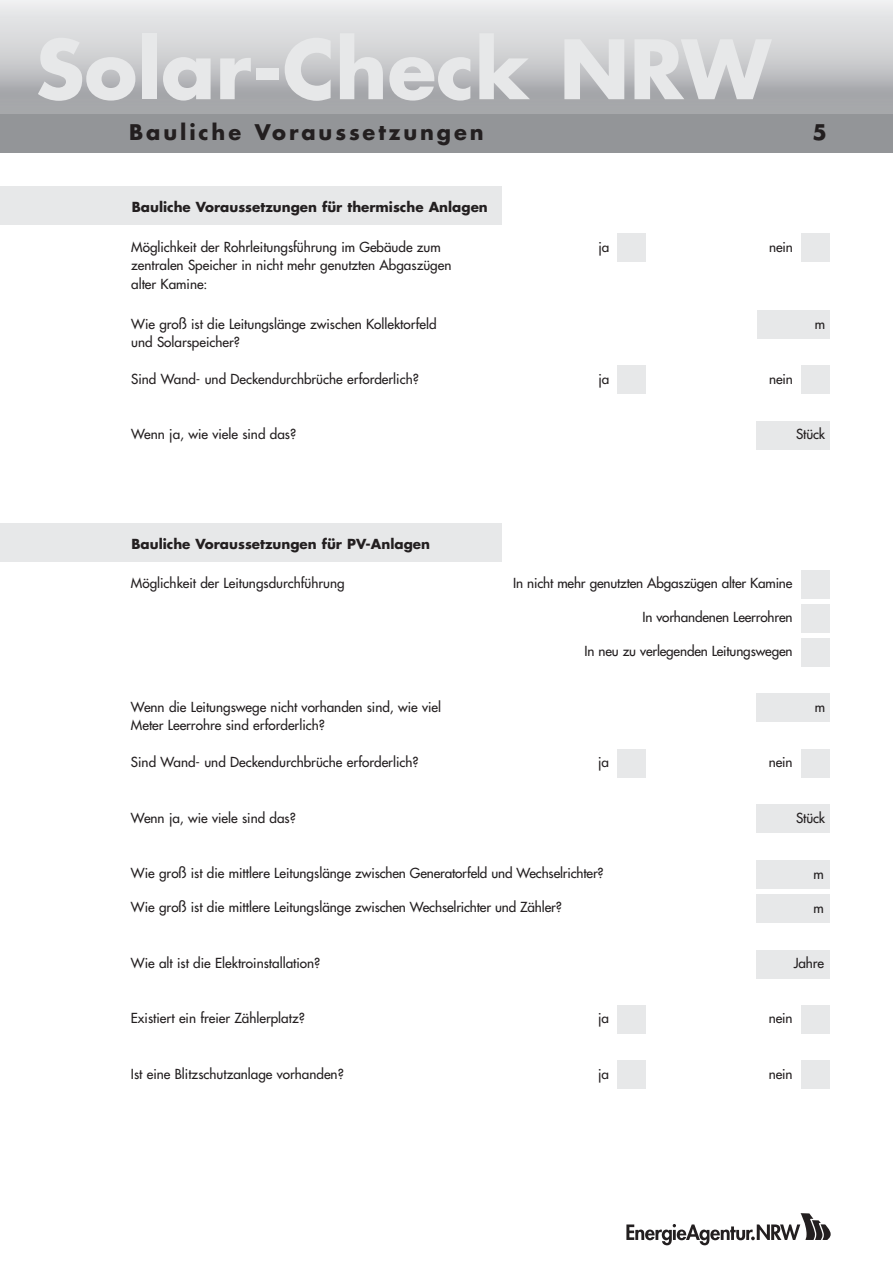
<style>
.page{position:relative;width:893px;height:1263px;background:#fff}
.page>*{position:absolute;margin:0;border:0;box-sizing:border-box;transform-origin:0 0}
.t1{font:700 79.5px "Futura";color:#e7e8e9}
.t2{font:700 21px "Futura";letter-spacing:.135em;color:#231f20}
.t3{font:13.5px/18.5px "Futura";color:#231f20}
.t4{font:700 13.5px "Futura";color:#231f20}
</style>
<div class="page">
<hr style="left:0;top:112px;width:892px;height:3px;background:#949699">
<hr style="left:0;top:109px;width:892px;height:3px;background:#97989c">
<hr style="left:0;top:106px;width:892px;height:3px;background:#999b9e">
<hr style="left:0;top:103px;width:892px;height:3px;background:#9b9da0">
<hr style="left:0;top:100px;width:892px;height:3px;background:#9e9fa3">
<hr style="left:0;top:97px;width:892px;height:3px;background:#a0a2a5">
<hr style="left:0;top:94px;width:892px;height:3px;background:#a3a4a8">
<hr style="left:0;top:91px;width:892px;height:3px;background:#a5a6aa">
<hr style="left:0;top:88px;width:892px;height:3px;background:#a8a9ad">
<hr style="left:0;top:85px;width:892px;height:3px;background:#aaabaf">
<hr style="left:0;top:82px;width:892px;height:3px;background:#adaeb2">
<hr style="left:0;top:79px;width:892px;height:3px;background:#afb0b4">
<hr style="left:0;top:76px;width:892px;height:3px;background:#b1b2b6">
<hr style="left:0;top:73px;width:892px;height:3px;background:#b4b5b8">
<hr style="left:0;top:70px;width:892px;height:3px;background:#b6b7bb">
<hr style="left:0;top:67px;width:892px;height:3px;background:#b9babd">
<hr style="left:0;top:64px;width:892px;height:3px;background:#bbbcbf">
<hr style="left:0;top:61px;width:892px;height:3px;background:#bebfc1">
<hr style="left:0;top:58px;width:892px;height:3px;background:#c0c1c4">
<hr style="left:0;top:56px;width:892px;height:2px;background:#c2c3c5">
<hr style="left:0;top:54px;width:892px;height:2px;background:#c3c4c7">
<hr style="left:0;top:52px;width:892px;height:2px;background:#c5c6c8">
<hr style="left:0;top:50px;width:892px;height:2px;background:#c7c8ca">
<hr style="left:0;top:48px;width:892px;height:2px;background:#c8c9cb">
<hr style="left:0;top:46px;width:892px;height:2px;background:#cacbcd">
<hr style="left:0;top:44px;width:892px;height:2px;background:#cbccce">
<hr style="left:0;top:42px;width:892px;height:2px;background:#cdced0">
<hr style="left:0;top:40px;width:892px;height:2px;background:#cfd0d2">
<hr style="left:0;top:37px;width:892px;height:3px;background:#d0d1d3">
<hr style="left:0;top:34px;width:892px;height:3px;background:#d3d4d6">
<hr style="left:0;top:31px;width:892px;height:3px;background:#d5d6d8">
<hr style="left:0;top:28px;width:892px;height:3px;background:#d8d9db">
<hr style="left:0;top:25px;width:892px;height:3px;background:#dadbdd">
<hr style="left:0;top:22px;width:892px;height:3px;background:#dcdddf">
<hr style="left:0;top:19px;width:892px;height:3px;background:#dfe0e2">
<hr style="left:0;top:16px;width:892px;height:3px;background:#e1e2e4">
<hr style="left:0;top:13px;width:892px;height:3px;background:#e4e5e7">
<hr style="left:0;top:10px;width:892px;height:3px;background:#e7e8e9">
<hr style="left:0;top:7px;width:892px;height:3px;background:#eaebec">
<hr style="left:0;top:4px;width:892px;height:3px;background:#ededee">
<hr style="left:0;top:1px;width:892px;height:3px;background:#f0f0f1">
<hr style="left:0;top:0;width:892px;height:1px;background:#f2f3f4">
<div style="left:0;top:187px;width:502px;height:38px;background:#e7e8e9"></div>
<div style="left:0;top:115px;width:892px;height:38px;background:#939598"></div>
<div style="left:617px;top:234px;width:29px;height:28px;background:#e7e8e9"></div>
<div style="left:801px;top:234px;width:28px;height:28px;background:#e7e8e9"></div>
<svg style="left:626px;top:1213px;width:204px;height:32px"></svg>
<div style="left:617px;top:365px;width:29px;height:29px;background:#e7e8e9"></div>
<div style="left:801px;top:365px;width:28px;height:29px;background:#e7e8e9"></div>
<div style="left:756px;top:421px;width:73px;height:28px;background:#e7e8e9"></div>
<div style="left:757px;top:310px;width:72px;height:29px;background:#e7e8e9"></div>
<div style="left:0;top:523px;width:501px;height:39px;background:#e7e8e9"></div>
<div style="left:800px;top:570px;width:29px;height:29px;background:#e7e8e9"></div>
<div style="left:756px;top:693px;width:73px;height:29px;background:#e7e8e9"></div>
<div style="left:800px;top:604px;width:29px;height:29px;background:#e7e8e9"></div>
<div style="left:800px;top:638px;width:29px;height:29px;background:#e7e8e9"></div>
<div style="left:617px;top:749px;width:29px;height:29px;background:#e7e8e9"></div>
<div style="left:800px;top:749px;width:29px;height:29px;background:#e7e8e9"></div>
<div style="left:756px;top:805px;width:73px;height:28px;background:#e7e8e9"></div>
<div style="left:756px;top:860px;width:73px;height:29px;background:#e7e8e9"></div>
<div style="left:756px;top:950px;width:73px;height:28px;background:#e7e8e9"></div>
<div style="left:756px;top:894px;width:73px;height:29px;background:#e7e8e9"></div>
<div style="left:617px;top:1005px;width:29px;height:29px;background:#e7e8e9"></div>
<div style="left:800px;top:1005px;width:29px;height:29px;background:#e7e8e9"></div>
<div style="left:617px;top:1060px;width:29px;height:29px;background:#e7e8e9"></div>
<div style="left:800px;top:1060px;width:29px;height:29px;background:#e7e8e9"></div>
<h1 class="t1" style="left:36px;top:33px;width:736px">Solar-Check NRW</h1>
<h2 class="t2" style="left:129px;top:123px;width:356px">Bauliche Voraussetzungen</h2>
<h2 class="t2" style="left:812px;top:123px;width:16px">5</h2>
<p class="t4" style="left:132px;top:201px;width:357px">Bauliche Voraussetzungen für thermische Anlagen</p>
<p class="t3" style="left:131px;top:239px;width:322px">Möglichkeit der Rohrleitungsführung im Gebäude zum zentralen Speicher in nicht mehr genutzten Abgaszügen alter Kamine:</p>
<p class="t3" style="left:598px;top:239px;width:12px">ja</p>
<p class="t3" style="left:769px;top:239px;width:25px">nein</p>
<p class="t3" style="left:131px;top:315px;width:307px">Wie groß ist die Leitungslänge zwischen Kollektorfeld und Solarspeicher?</p>
<p class="t3" style="left:814px;top:315px;width:12px">m</p>
<p class="t3" style="left:131px;top:371px;width:289px">Sind Wand- und Deckendurchbrüche erforderlich?</p>
<p class="t3" style="left:598px;top:371px;width:12px">ja</p>
<p class="t3" style="left:769px;top:371px;width:25px">nein</p>
<p class="t3" style="left:131px;top:426px;width:166px">Wenn ja, wie viele sind das?</p>
<p class="t3" style="left:796px;top:426px;width:30px">Stück</p>
<p class="t4" style="left:131px;top:538px;width:300px">Bauliche Voraussetzungen für PV-Anlagen</p>
<p class="t3" style="left:131px;top:575px;width:215px">Möglichkeit der Leitungsdurchführung</p>
<p class="t3" style="left:131px;top:698px;width:312px">Wenn die Leitungswege nicht vorhanden sind, wie viel<br>Meter Leerrohre sind erforderlich?</p>
<p class="t3" style="left:513px;top:575px;width:281px">In nicht mehr genutzten Abgaszügen alter Kamine</p>
<p class="t3" style="left:642px;top:609px;width:152px">In vorhandenen Leerrohren</p>
<p class="t3" style="left:584px;top:643px;width:209px">In neu zu verlegenden Leitungswegen</p>
<p class="t3" style="left:131px;top:754px;width:289px">Sind Wand- und Deckendurchbrüche erforderlich?</p>
<p class="t3" style="left:598px;top:754px;width:12px">ja</p>
<p class="t3" style="left:768px;top:754px;width:25px">nein</p>
<p class="t3" style="left:814px;top:698px;width:12px">m</p>
<p class="t3" style="left:131px;top:810px;width:166px">Wenn ja, wie viele sind das?</p>
<p class="t3" style="left:131px;top:865px;width:474px">Wie groß ist die mittlere Leitungslänge zwischen Generatorfeld und Wechselrichter?</p>
<p class="t3" style="left:131px;top:899px;width:432px">Wie groß ist die mittlere Leitungslänge zwischen Wechselrichter und Zähler?</p>
<p class="t3" style="left:796px;top:810px;width:30px">Stück</p>
<p class="t3" style="left:813px;top:866px;width:12px">m</p>
<p class="t3" style="left:813px;top:900px;width:12px">m</p>
<p class="t3" style="left:131px;top:954px;width:191px">Wie alt ist die Elektroinstallation?</p>
<p class="t3" style="left:793px;top:955px;width:32px">Jahre</p>
<p class="t3" style="left:131px;top:1010px;width:175px">Existiert ein freier Zählerplatz?</p>
<p class="t3" style="left:598px;top:1010px;width:12px">ja</p>
<p class="t3" style="left:768px;top:1010px;width:25px">nein</p>
<p class="t3" style="left:131px;top:1065px;width:214px">Ist eine Blitzschutzanlage vorhanden?</p>
<p class="t3" style="left:598px;top:1065px;width:12px">ja</p>
<p class="t3" style="left:768px;top:1065px;width:25px">nein</p>
</div>
